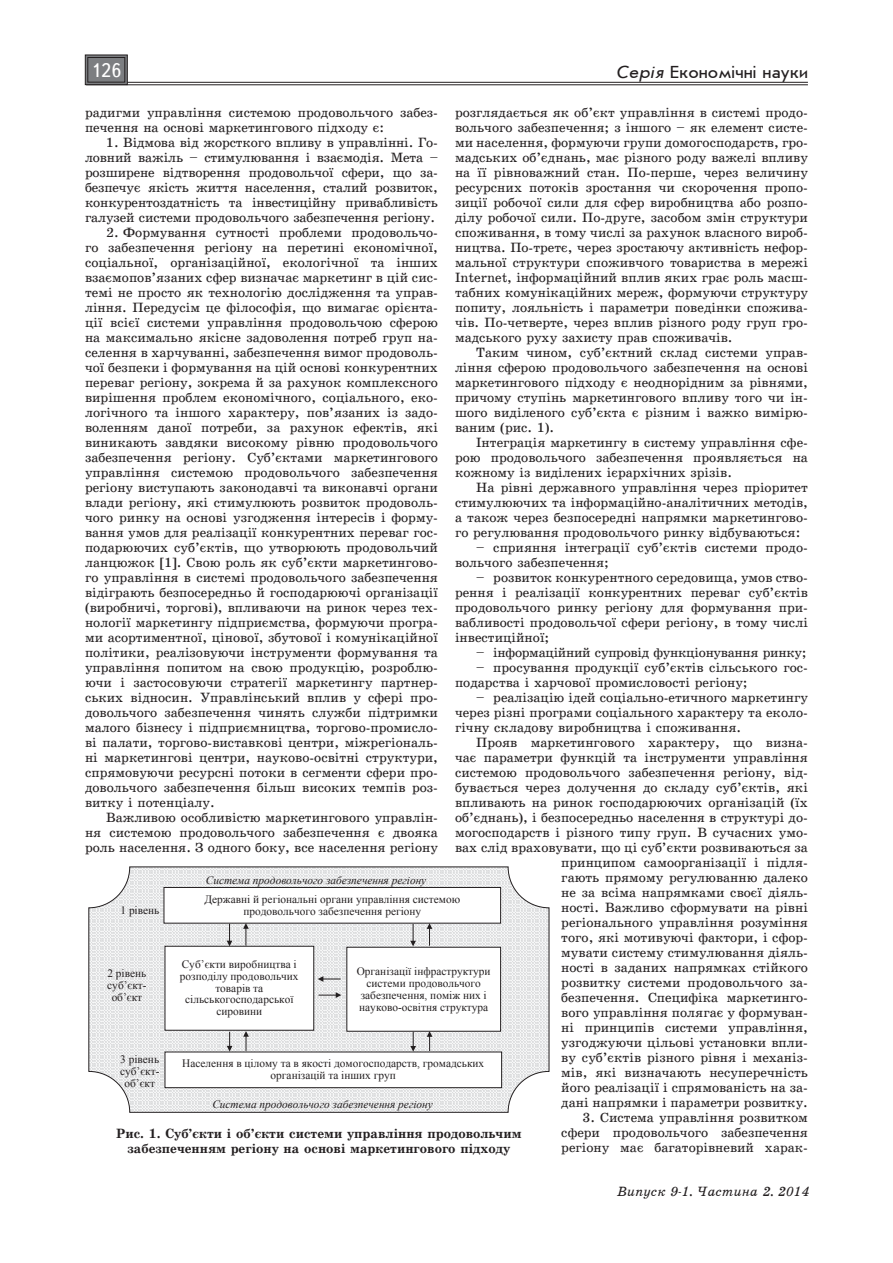
<style>
.page{position:relative;width:893px;height:1263px;background:#fff}
.page>*{position:absolute;margin:0;border:0;box-sizing:border-box;transform-origin:0 0}
.t1{font:19.5px "Ukrainian Text";color:#fff}
.t2{font:18px "Ukrainian Journal Sans";color:#231f20}
.Текст_основной{font:13.5px/15px "Ukrainian School";color:#231f20;text-align:justify}
.Рисунок{font:700 13.5px/15px "Ukrainian School";color:#231f20;text-align:center}
.Текст_основной-2{font:13.5px "Ukrainian School";letter-spacing:-.02em;color:#231f20}
.t3{font:italic 13.5px "Ukrainian School";color:#231f20}
.t4{font:11.4px/11.9px "Times New Roman";color:#231f20;text-align:center}
.t5{font:italic 11.4px "Times New Roman";color:#231f20}
.s1{font-style:italic}
</style>
<div class="page">
<hr style="left:86px;top:82px;width:722px;height:1px;background:#231f20">
<hr style="left:86px;top:85px;width:722px;height:1px;background:#231f20">
<svg style="left:85px;top:54px;width:43px;height:31px"></svg>
<div style="left:88px;top:57px;width:37px;height:25px;border:1px solid #231f20"></div>
<svg style="left:88px;top:866px;width:461px;height:247px;fill:#e2e3e4"></svg>
<div style="left:164px;top:887px;width:337px;height:36px;background:#fff"></div>
<div style="left:165px;top:946px;width:149px;height:84px;background:#fff"></div>
<div style="left:165px;top:946px;width:149px;height:84px;border:1px solid #231f20"></div>
<img style="left:165px;top:950px;width:148px;height:76px">
<div style="left:347px;top:947px;width:154px;height:84px;background:#fff"></div>
<div style="left:346px;top:947px;width:155px;height:84px;border:1px solid #231f20"></div>
<img style="left:347px;top:951px;width:153px;height:76px">
<div style="left:165px;top:1052px;width:337px;height:36px;background:#fff"></div>
<div style="left:165px;top:1052px;width:337px;height:36px;border:1px solid #231f20"></div>
<img style="left:107px;top:900px;width:58px;height:21px">
<img style="left:95px;top:967px;width:63px;height:36px">
<img style="left:110px;top:1051px;width:60px;height:41px">
<img style="left:175px;top:871px;width:282px;height:17px">
<img style="left:182px;top:1095px;width:282px;height:18px">
<svg style="left:227px;top:924px;width:5px;height:22px"></svg>
<svg style="left:243px;top:923px;width:6px;height:22px"></svg>
<svg style="left:410px;top:924px;width:6px;height:22px"></svg>
<svg style="left:427px;top:923px;width:5px;height:23px"></svg>
<svg style="left:227px;top:1032px;width:5px;height:19px"></svg>
<svg style="left:243px;top:1031px;width:6px;height:20px"></svg>
<svg style="left:410px;top:1032px;width:6px;height:20px"></svg>
<svg style="left:427px;top:1031px;width:5px;height:20px"></svg>
<svg style="left:318px;top:976px;width:23px;height:6px"></svg>
<svg style="left:318px;top:992px;width:23px;height:6px"></svg>
<h1 class="t1" style="left:91px;top:60px;width:32px">126</h1>
<h2 class="t2" style="left:616px;top:63px;width:193px"><span class="s1">Серія</span> Економічні науки</h2>
<p class="Текст_основной" style="left:455px;top:105px;width:354px">розглядається як об’єкт управління в системі продо&shy;вольчого забезпечення; з іншого – як елемент систе&shy;ми населення, формуючи групи домогосподарств, гро&shy;мадських об’єднань, має різного роду важелі впливу на її рівноважний стан. По-перше, через величину ресурсних потоків зростання чи скорочення пропо&shy;зиції робочої сили для сфер виробництва або розпо&shy;ділу робочої сили. По-друге, засобом змін структури споживання, в тому числі за рахунок власного вироб&shy;ництва. По-третє, через зростаючу активність нефор&shy;мальної структури споживчого товариства в мережі Internet, інформаційний вплив яких грає роль масш&shy;табних комунікаційних мереж, формуючи структуру попиту, лояльність і параметри поведінки спожива&shy;чів. По-четверте, через вплив різного роду груп гро&shy;мадського руху захисту прав споживачів.</p>
<p class="Текст_основной" style="left:455px;top:345px;width:354px;text-indent:21px">Таким чином, суб’єктний склад системи управ&shy;ління сферою продовольчого забезпечення на основі маркетингового підходу є неоднорідним за рівнями, причому ступінь маркетингового впливу того чи ін&shy;шого виділеного суб’єкта є різним і важко вимірю&shy;ваним (рис. 1).</p>
<p class="Текст_основной" style="left:455px;top:435px;width:354px;text-indent:21px">Інтеграція маркетингу в систему управління сфе&shy;рою продовольчого забезпечення проявляється на кожному із виділених ієрархічних зрізів.</p>
<p class="Текст_основной" style="left:455px;top:480px;width:354px;text-indent:21px">На рівні державного управління через пріоритет стимулюючих та інформаційно-аналітичних методів, а також через безпосередні напрямки маркетингово&shy;го регулювання продовольчого ринку відбуваються:</p>
<p class="Текст_основной" style="left:455px;top:540px;width:354px;text-indent:21px">– сприяння інтеграції суб’єктів системи продо&shy;вольчого забезпечення;</p>
<p class="Текст_основной" style="left:455px;top:570px;width:354px;text-indent:21px">– розвиток конкурентного середовища, умов ство&shy;рення і реалізації конкурентних переваг суб’єктів продовольчого ринку регіону для формування при&shy;вабливості продовольчої сфери регіону, в тому числі інвестиційної;</p>
<p class="Текст_основной-2" style="left:476px;top:645px;width:332px">– інформаційний супровід функціонування ринку;</p>
<p class="Текст_основной" style="left:455px;top:660px;width:354px;text-indent:21px">– просування продукції суб’єктів сільського гос&shy;подарства і харчової промисловості регіону;</p>
<p class="Текст_основной" style="left:455px;top:690px;width:354px;text-indent:21px">– реалізацію ідей соціально-етичного маркетингу через різні програми соціального характеру та еколо&shy;гічну складову виробництва і споживання.</p>
<p class="Текст_основной" style="left:455px;top:735px;width:354px;text-align:right">Прояв маркетингового характеру, що визна&shy;чає параметри функцій та інструменти управління системою продовольчого забезпечення регіону, від&shy;бувається через долучення до складу суб’єктів, які впливають на ринок господарюючих організацій (їх об’єднань), і безпосередньо населення в структурі до&shy;могосподарств і різного типу груп. В сучасних умо&shy;вах слід враховувати, що ці суб’єкти розвиваються за принципом самоорганізації і підля-<br>гають прямому регулюванню далеко<br>не за всіма напрямками своєї діяль-<br>ності. Важливо сформувати на рівні<br>регіонального управління розуміння<br>того, які мотивуючі фактори, і сфор-<br>мувати систему стимулювання діяль-<br>ності в заданих напрямках стійкого<br>розвитку системи продовольчого за-<br>безпечення. Специфіка маркетинго-<br>вого управління полягає у формуван-<br>ні принципів системи управління,<br>узгоджуючи цільові установки впли-<br>ву суб’єктів різного рівня і механіз-<br>мів, які визначають несуперечність<br>його реалізації і спрямованість на за-<br>дані напрямки і параметри розвитку.</p>
<p class="Текст_основной" style="left:561px;top:1110px;width:248px;text-indent:21px">3. Система управління розвитком сфери продовольчого забезпечення регіону має багаторівневий харак-</p>
<p class="Текст_основной" style="left:85px;top:105px;width:354px">радигми управління системою продовольчого забез&shy;печення на основі маркетингового підходу є:</p>
<p class="Текст_основной" style="left:85px;top:135px;width:354px;text-indent:21px">1. Відмова від жорсткого впливу в управлінні. Го&shy;ловний важіль – стимулювання і взаємодія. Мета – розширене відтворення продовольчої сфери, що за&shy;безпечує якість життя населення, сталий розвиток, конкурентоздатність та інвестиційну привабливість галузей системи продовольчого забезпечення регіону.</p>
<p class="Текст_основной" style="left:85px;top:225px;width:354px;text-indent:21px">2. Формування сутності проблеми продовольчо&shy;го забезпечення регіону на перетині економічної, соціальної, організаційної, екологічної та інших взаємопов’язаних сфер визначає маркетинг в цій сис&shy;темі не просто як технологію дослідження та управ&shy;ління. Передусім це філософія, що вимагає орієнта&shy;ції всієї системи управління продовольчою сферою на максимально якісне задоволення потреб груп на&shy;селення в харчуванні, забезпечення вимог продоволь&shy;чої безпеки і формування на цій основі конкурентних переваг регіону, зокрема й за рахунок комплексного вирішення проблем економічного, соціального, еко&shy;логічного та іншого характеру, пов’язаних із задо&shy;воленням даної потреби, за рахунок ефектів, які виникають завдяки високому рівню продовольчого забезпечення регіону. Суб’єктами маркетингового управління системою продовольчого забезпечення регіону виступають законодавчі та виконавчі органи влади регіону, які стимулюють розвиток продоволь&shy;чого ринку на основі узгодження інтересів і форму&shy;вання умов для реалізації конкурентних переваг гос&shy;подарюючих суб’єктів, що утворюють продовольчий ланцюжок [1]. Свою роль як суб’єкти маркетингово&shy;го управління в системі продовольчого забезпечення відіграють безпосередньо й господарюючі організації (виробничі, торгові), впливаючи на ринок через тех&shy;нології маркетингу підприємства, формуючи програ&shy;ми асортиментної, цінової, збутової і комунікаційної політики, реалізовуючи інструменти формування та управління попитом на свою продукцію, розроблю&shy;ючи і застосовуючи стратегії маркетингу партнер&shy;ських відносин. Управлінський вплив у сфері про&shy;довольчого забезпечення чинять служби підтримки малого бізнесу і підприємництва, торгово-промисло&shy;ві палати, торгово-виставкові центри, міжрегіональ&shy;ні маркетингові центри, науково-освітні структури, спрямовуючи ресурсні потоки в сегменти сфери про&shy;довольчого забезпечення більш високих темпів роз&shy;витку і потенціалу.</p>
<p class="Текст_основной" style="left:85px;top:810px;width:354px;text-indent:21px">Важливою особливістю маркетингового управлін&shy;ня системою продовольчого забезпечення є двояка роль населення. З одного боку, все населення регіону</p>
<p class="t5" style="left:206px;top:872px;width:222px">Система продовольчого забезпечення регіону</p>
<p class="t4" style="left:204px;top:893px;width:257px">Державні й регіональні органи управління системою продовольчого забезпечення регіону</p>
<p class="t4" style="left:120px;top:904px;width:40px">1 рівень</p>
<p class="t4" style="left:180px;top:958px;width:120px">Суб’єкти виробництва і розподілу продовольчих товарів та сільськогосподарської сировини</p>
<p class="t4" style="left:357px;top:965px;width:135px">Організації інфраструктури системи продовольчого забезпечення, поміж них і науково-освітня структура</p>
<p class="t4" style="left:107px;top:967px;width:41px">2 рівень суб’єкт&shy;об’єкт</p>
<p class="t4" style="left:120px;top:1053px;width:41px">3 рівень суб’єкт&shy;об’єкт</p>
<p class="t4" style="left:182px;top:1057px;width:303px">Населення в цілому та в якості домогосподарств, громадських організацій та інших груп</p>
<p class="t5" style="left:212px;top:1096px;width:222px">Система продовольчого забезпечення регіону</p>
<p class="Рисунок" style="left:116px;top:1126px;width:407px">Рис. 1. Суб’єкти і об’єкти системи управління продовольчим забезпеченням регіону на основі маркетингового підходу</p>
<p class="t3" style="left:617px;top:1183px;width:194px">Випуск 9-1. Частина 2. 2014</p>
</div>
